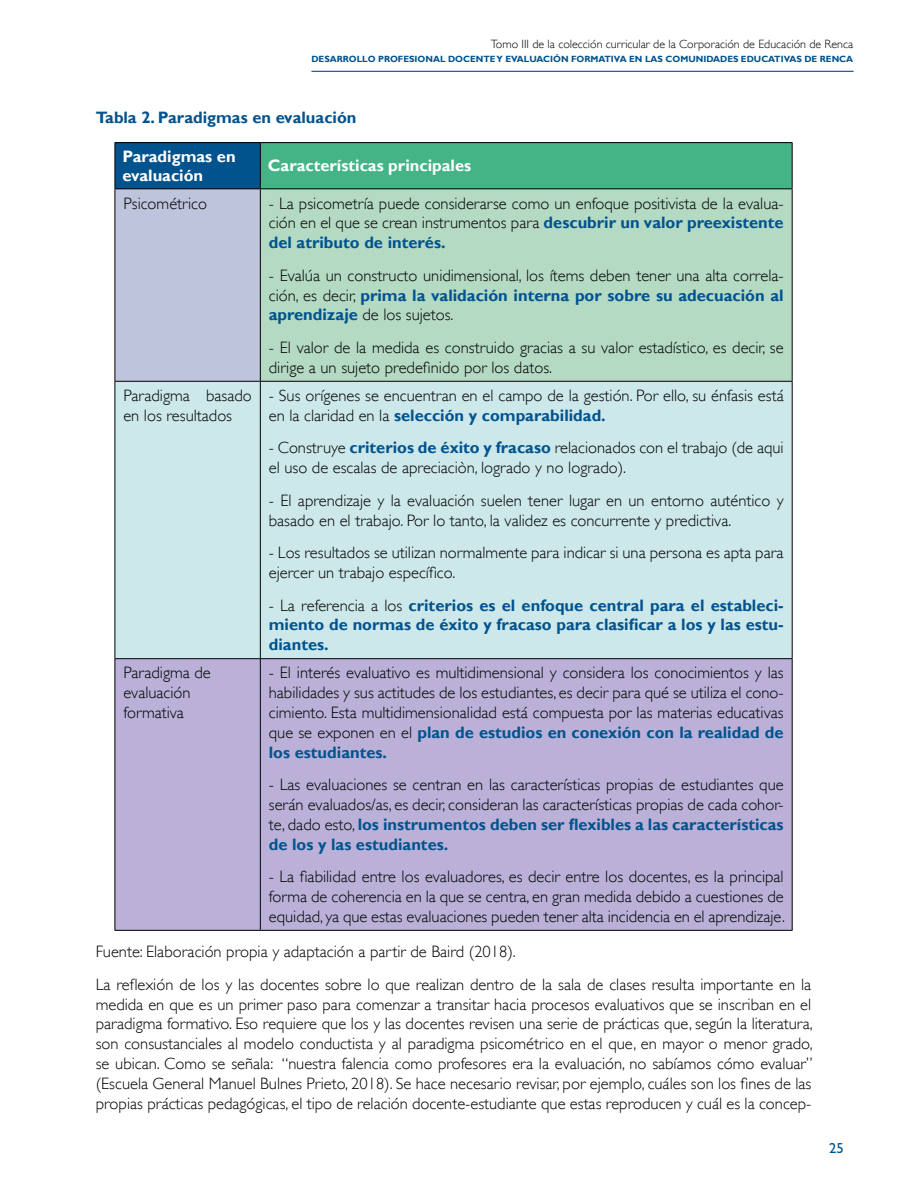
<style>
.page{position:relative;width:919px;height:1191px;background:#fff}
.page>*{position:absolute;margin:0;border:0;box-sizing:border-box;transform-origin:0 0}
.t1{font:300 16.5px/19.8px "Gill Sans Std";color:#000}
.t2{font:700 16.5px/19.8px "Gill Sans";color:#01538e}
.t3{font:700 16.5px/19.8px "Gill Sans";color:#fff}
.t4{font:14.55px "Gill Sans Std";color:#01538e}
.t5{font:300 12px "Gill Sans Std";color:#000}
.t6{font:700 9px "Gill Sans";color:#01538e}
.s1{font-family:"Gill Sans";font-weight:700;color:#01538e}
.s2{font-family:"Gill Sans Std";font-weight:300;color:#000}
</style>
<div class="page">
<hr style="left:311px;top:71px;width:542px;height:1px;background:#01538e">
<div style="left:115px;top:143px;width:145px;height:46px;background:#01538e"></div>
<div style="left:260px;top:143px;width:532px;height:46px;background:#44b386"></div>
<div style="left:115px;top:189px;width:145px;height:192px;background:#bec4dc"></div>
<div style="left:260px;top:189px;width:532px;height:192px;background:#b4dac4"></div>
<div style="left:115px;top:382px;width:676px;height:276px;background:#cde8eb"></div>
<svg style="left:115px;top:659px;width:676px;height:271px;fill:#bbb1d8"></svg>
<hr style="left:114px;top:142px;width:146px;height:1px;background:#000">
<hr style="left:114px;top:143px;width:1px;height:45px;background:#000">
<hr style="left:260px;top:142px;width:532px;height:1px;background:#000">
<hr style="left:260px;top:143px;width:1px;height:45px;background:#000">
<hr style="left:791px;top:143px;width:1px;height:45px;background:#000">
<hr style="left:114px;top:188px;width:146px;height:1px;background:#000">
<hr style="left:114px;top:189px;width:1px;height:192px;background:#000">
<hr style="left:260px;top:188px;width:532px;height:1px;background:#000">
<hr style="left:260px;top:189px;width:1px;height:192px;background:#000">
<hr style="left:791px;top:189px;width:1px;height:192px;background:#000">
<hr style="left:114px;top:381px;width:146px;height:1px;background:#000">
<hr style="left:114px;top:382px;width:1px;height:276px;background:#000">
<hr style="left:260px;top:381px;width:532px;height:1px;background:#000">
<hr style="left:260px;top:382px;width:1px;height:276px;background:#000">
<hr style="left:791px;top:382px;width:1px;height:276px;background:#000">
<hr style="left:114px;top:658px;width:146px;height:1px;background:#000">
<hr style="left:114px;top:659px;width:1px;height:271px;background:#000">
<hr style="left:260px;top:658px;width:532px;height:1px;background:#000">
<hr style="left:260px;top:659px;width:1px;height:271px;background:#000">
<hr style="left:791px;top:659px;width:1px;height:271px;background:#000">
<hr style="left:114px;top:930px;width:146px;height:1px;background:#000">
<hr style="left:260px;top:930px;width:532px;height:1px;background:#000">
<p class="t5" style="left:490px;top:37px;width:364px">Tomo III de la colección curricular de la Corporación de Educación de Renca</p>
<p class="t6" style="left:311px;top:53px;width:543px">DESARROLLO PROFESIONAL DOCENTE Y EVALUACIÓN FORMATIVA EN LAS COMUNIDADES EDUCATIVAS DE RENCA</p>
<p class="t2" style="left:96px;top:108px;width:262px">Tabla 2. Paradigmas en evaluación</p>
<p class="t3" style="left:122px;top:146px;width:115px">Paradigmas en evaluación</p>
<p class="t3" style="left:268px;top:156px;width:205px">Características principales</p>
<p class="t1" style="left:123px;top:193px;width:85px">Psicométrico</p>
<p class="t1" style="left:269px;top:193px;width:516px">- La psicometría puede considerarse como un enfoque positivista de la evalua&shy;ción en el que se crean instrumentos para <span class="s1">descubrir un valor preexistente</span></p>
<p class="t2" style="left:269px;top:233px;width:178px">del atributo de interés.</p>
<p class="t1" style="left:269px;top:265px;width:516px">- Evalúa un constructo unidimensional, los ítems deben tener una alta correla-</p>
<p class="t2" style="left:269px;top:285px;width:516px"><span class="s2">ción, es decir,</span> prima la validación interna por sobre su adecuación al</p>
<p class="t1" style="left:269px;top:305px;width:186px"><span class="s1">aprendizaje</span> de los sujetos.</p>
<p class="t1" style="left:269px;top:338px;width:516px">- El valor de la medida es construido gracias a su valor estadístico, es decir, se dirige a un sujeto predefinido por los datos.</p>
<p class="t1" style="left:123px;top:386px;width:130px">Paradigma basado en los resultados</p>
<p class="t1" style="left:269px;top:386px;width:515px">- Sus orígenes se encuentran en el campo de la gestión. Por ello, su énfasis está</p>
<p class="t2" style="left:269px;top:406px;width:338px"><span class="s2">en la claridad en la</span> selección y comparabilidad.</p>
<p class="t1" style="left:269px;top:438px;width:516px">- Construye <span class="s1">criterios de éxito y fracaso</span> relacionados con el trabajo (de aqui el uso de escalas de apreciaciòn, logrado y no logrado).</p>
<p class="t1" style="left:269px;top:490px;width:516px">- El aprendizaje y la evaluación suelen tener lugar en un entorno auténtico y basado en el trabajo. Por lo tanto, la validez es concurrente y predictiva.</p>
<p class="t1" style="left:269px;top:543px;width:516px">- Los resultados se utilizan normalmente para indicar si una persona es apta para ejercer un trabajo específico.</p>
<p class="t2" style="left:269px;top:595px;width:516px;text-align:justify"><span class="s2">- La referencia a los</span> criterios es el enfoque central para el estableci&shy;miento de normas de éxito y fracaso para clasificar a los y las estu&shy;diantes.</p>
<p class="t1" style="left:123px;top:663px;width:89px">Paradigma de evaluación formativa</p>
<p class="t1" style="left:269px;top:663px;width:516px;text-align:justify">- El interés evaluativo es multidimensional y considera los conocimientos y las habilidades y sus actitudes de los estudiantes, es decir para qué se utiliza el cono&shy;cimiento. Esta multidimensionalidad está compuesta por las materias educativas</p>
<p class="t2" style="left:269px;top:723px;width:516px"><span class="s2">que se exponen en el</span> plan de estudios en conexión con la realidad de los estudiantes.</p>
<p class="t1" style="left:269px;top:775px;width:516px">- Las evaluaciones se centran en las características propias de estudiantes que serán evaluados/as, es decir, consideran las características propias de cada cohor-</p>
<p class="t2" style="left:269px;top:815px;width:516px"><span class="s2">te, dado esto,</span> los instrumentos deben ser flexibles a las características de los y las estudiantes.</p>
<p class="t1" style="left:269px;top:867px;width:517px;text-align:justify">- La fiabilidad entre los evaluadores, es decir entre los docentes, es la principal forma de coherencia en la que se centra, en gran medida debido a cuestiones de equidad, ya que estas evaluaciones pueden tener alta incidencia en el aprendizaje.</p>
<p class="t1" style="left:96px;top:935px;width:717px;line-height:32.5px">Fuente: Elaboración propia y adaptación a partir de Baird (2018).<br>La reflexión de los y las docentes sobre lo que realizan dentro de la sala de clases resulta importante en la</p>
<p class="t1" style="left:96px;top:994px;width:718px;text-align:justify">medida en que es un primer paso para comenzar a transitar hacia procesos evaluativos que se inscriban en el paradigma formativo. Eso requiere que los y las docentes revisen una serie de prácticas que, según la literatura, son consustanciales al modelo conductista y al paradigma psicométrico en el que, en mayor o menor grado, se ubican. Como se señala: “nuestra falencia como profesores era la evaluación, no sabíamos cómo evaluar” (Escuela General Manuel Bulnes Prieto, 2018). Se hace necesario revisar, por ejemplo, cuáles son los fines de las propias prácticas pedagógicas, el tipo de relación docente-estudiante que estas reproducen y cuál es la concep-</p>
<p class="t4" style="left:829px;top:1139px;width:16px">25</p>
</div>
